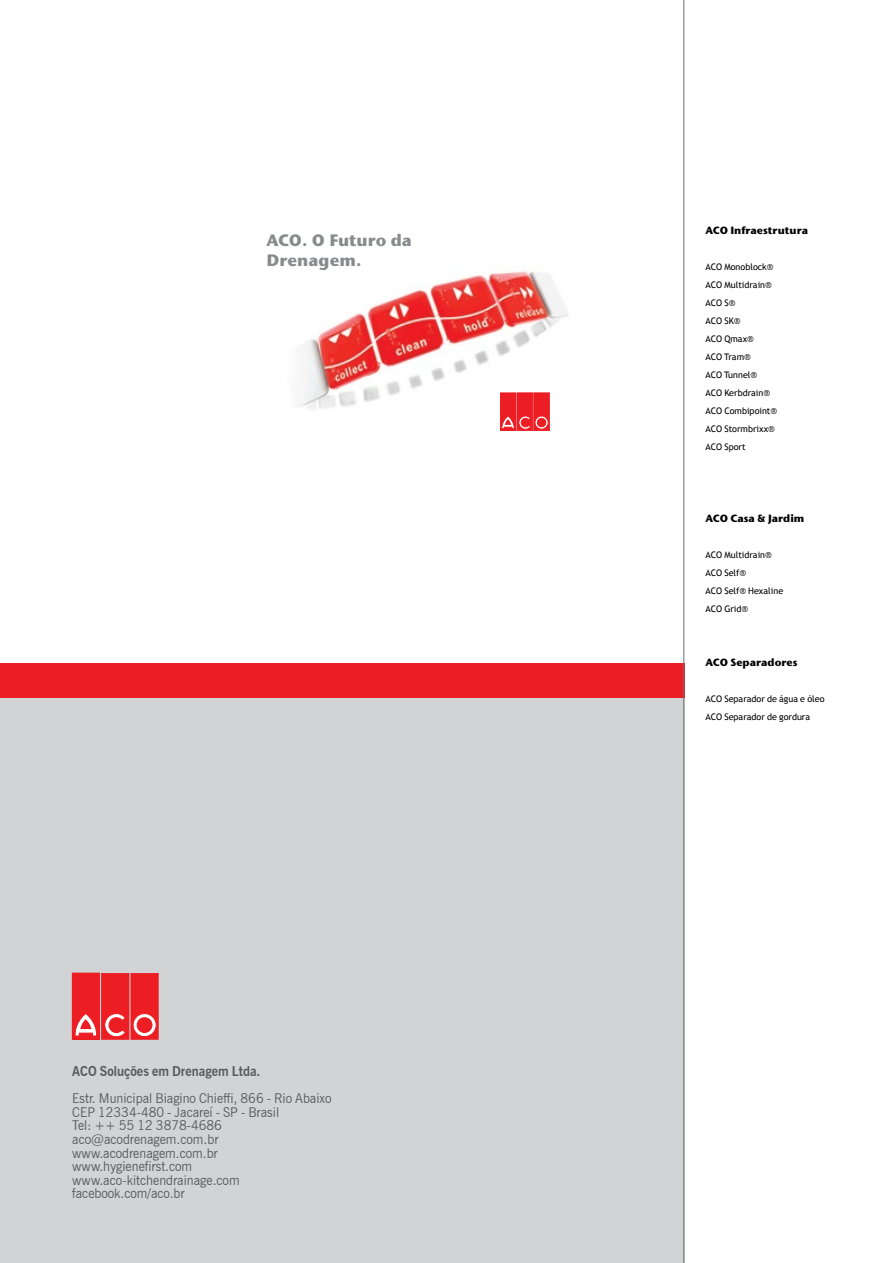
<style>
.page{position:relative;width:893px;height:1263px;background:#fff}
.page>*{position:absolute;margin:0;border:0;box-sizing:border-box;transform-origin:0 0}
.t1{font:700 16.5px/19.8px "Stone Sans ITC Pro";color:#888a8d}
.t2{font:13.5px/13.6px "News Gothic BT";color:#58595b;scale:.95 1}
.t3{font:700 13.5px "News Gothic BT";color:#58595b;scale:.95 1}
.t4{font:700 10.5px "Stone Sans ITC Pro";color:#000}
.t5{font:9px/18px "Trebuchet MS";color:#000}
</style>
<div class="page">
<img style="left:298px;top:271px;width:271px;height:160px">
<div style="left:0;top:697px;width:684px;height:566px;background:#d1d3d4"></div>
<div style="left:0;top:663px;width:684px;height:34px;background:#ed1d24"></div>
<hr style="left:683px;top:0;width:1px;height:1263px;background:#6d6e71">
<div style="left:500px;top:393px;width:16px;height:38px;background:#ed1d24"></div>
<div style="left:534px;top:393px;width:15px;height:38px;background:#ed1d24"></div>
<svg style="left:535px;top:416px;width:13px;height:13px"></svg>
<div style="left:535px;top:416px;width:13px;height:13px;border:1px solid #ed1d24;border-radius:50%"></div>
<div style="left:537px;top:418px;width:9px;height:9px;background:#ed1d24;border-radius:50%"></div>
<div style="left:537px;top:418px;width:9px;height:9px;border:1px solid #ed1d24;border-radius:50%"></div>
<div style="left:517px;top:393px;width:16px;height:38px;background:#ed1d24"></div>
<svg style="left:502px;top:416px;width:28px;height:13px"></svg>
<div style="left:72px;top:973px;width:27px;height:66px;background:#ed1d24"></div>
<svg style="left:75px;top:1014px;width:22px;height:22px"></svg>
<div style="left:131px;top:973px;width:27px;height:66px;background:#ed1d24"></div>
<svg style="left:133px;top:1013px;width:23px;height:24px"></svg>
<div style="left:133px;top:1013px;width:23px;height:24px;border:1px solid #ed1d24;border-radius:50%"></div>
<div style="left:137px;top:1018px;width:15px;height:14px;background:#ed1d24;border-radius:50%"></div>
<div style="left:137px;top:1017px;width:15px;height:15px;border:1px solid #ed1d24;border-radius:50%"></div>
<div style="left:102px;top:973px;width:27px;height:66px;background:#ed1d24"></div>
<svg style="left:105px;top:1013px;width:20px;height:24px"></svg>
<h1 class="t1" style="left:266px;top:230px;width:147px">ACO. O Futuro da<br>Drenagem.</h1>
<h2 class="t3" style="left:72px;top:1063px;width:200px">ACO Soluções em Drenagem Ltda.</h2>
<p class="t2" style="left:72px;top:1091px;width:274px">Estr. Municipal Biagino Chieffi, 866 - Rio Abaixo<br>CEP 12334-480 - Jacareí - SP - Brasil<br>Tel: ++ 55 12 3878-4686 aco@acodrenagem.com.br www.acodrenagem.com.br www.hygienefirst.com www.aco-kitchendrainage.com facebook.com/aco.br</p>
<p class="t4" style="left:705px;top:223px;width:104px">ACO Infraestrutura</p>
<p class="t5" style="left:705px;top:258px;width:73px">ACO Monoblock®<br>ACO Multidrain®<br>ACO S®<br>ACO SK®<br>ACO Qmax®<br>ACO Tram®<br>ACO Tunnel®<br>ACO Kerbdrain®<br>ACO Combipoint®<br>ACO Stormbrixx®<br>ACO Sport</p>
<p class="t4" style="left:705px;top:511px;width:101px">ACO Casa &amp; Jardim</p>
<p class="t5" style="left:705px;top:546px;width:79px">ACO Multidrain®<br>ACO Self®<br>ACO Self® Hexaline<br>ACO Grid®</p>
<p class="t4" style="left:705px;top:655px;width:94px">ACO Separadores</p>
<p class="t5" style="left:705px;top:690px;width:121px">ACO Separador de água e óleo<br>ACO Separador de gordura</p>
</div>
